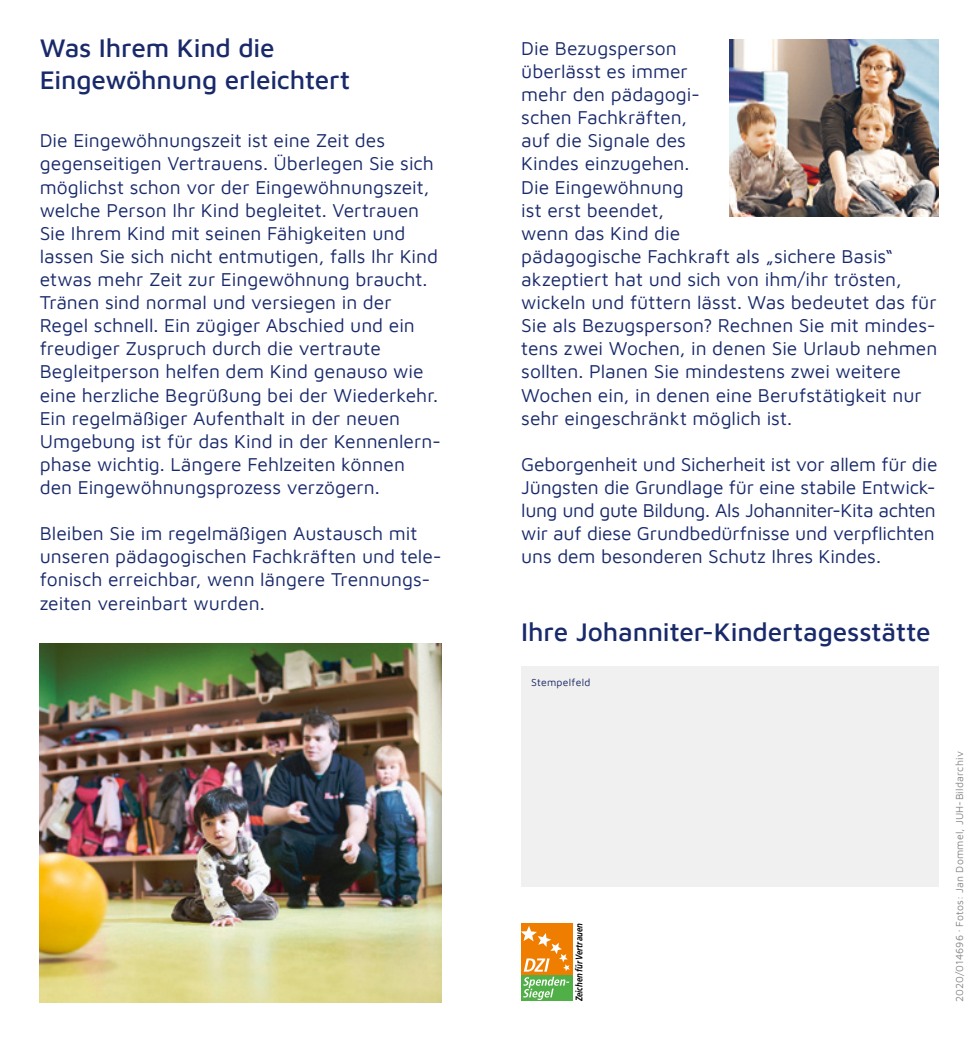
<style>
.page{position:relative;width:978px;height:1042px;background:#fff}
.page>*{position:absolute;margin:0;border:0;box-sizing:border-box;transform-origin:0 0}
.t1{font:500 26.25px/31.5px "Maven Pro";letter-spacing:-.005em;color:#192a6b}
.t2{font:19.25px/23.1px "Maven Pro";color:#192a6b}
.t3{font:10.5px "Maven Pro";letter-spacing:.025em;color:#878787}
.t4{font:10.5px "Maven Pro";letter-spacing:.025em;color:#17255f}
.t5{font:italic 700 9.62px "Frutiger";color:#000;scale:.8 1}
.s1{font-family:"Rotis Sans Serif W1 G"}
</style>
<div class="page">
<hr style="left:977px;top:0;width:1px;height:609px;background:#192a6b">
<div style="left:521px;top:666px;width:417px;height:221px;background:#f0f0f0"></div>
<img style="left:40px;top:643px;width:401px;height:359px">
<img style="left:729px;top:40px;width:209px;height:177px">
<div style="left:521px;top:923px;width:51px;height:51px;background:#ef7d00"></div>
<div style="left:521px;top:975px;width:51px;height:26px;background:#50af47"></div>
<svg style="left:523px;top:977px;width:46px;height:23px"></svg>
<svg style="left:521px;top:926px;width:48px;height:45px"></svg>
<h1 class="t1" style="left:40px;top:31px;width:312px">Was Ihrem Kind die<br>Eingewöhnung erleichtert</h1>
<p class="t2" style="left:40px;top:128px;width:403px">Die Eingewöhnungszeit ist eine Zeit des gegenseitigen Vertrauens. Überlegen Sie sich möglichst schon vor der Eingewöhnungszeit, welche Person Ihr Kind begleitet. Vertrauen Sie Ihrem Kind mit seinen Fähigkeiten und lassen Sie sich nicht entmutigen, falls Ihr Kind etwas mehr Zeit zur Eingewöhnung braucht.<br>Tränen sind normal und versiegen in der Regel schnell. Ein zügiger Abschied und ein freudiger Zuspruch durch die vertraute Begleitperson helfen dem Kind genauso wie eine herzliche Begrüßung bei der Wiederkehr.<br>Ein regelmäßiger Aufenthalt in der neuen Umgebung ist für das Kind in der Kennenlern&shy;phase wichtig. Längere Fehlzeiten können den Eingewöhnungsprozess verzögern.</p>
<p class="t2" style="left:40px;top:521px;width:403px">Bleiben Sie im regelmäßigen Austausch mit unseren pädagogischen Fachkräften und tele&shy;fonisch erreichbar, wenn längere Trennungs&shy;zeiten vereinbart wurden.</p>
<p class="t2" style="left:521px;top:36px;width:417px">Die Bezugsperson<br>überlässt es immer<br>mehr den pädagogi-<br>schen Fachkräften,<br>auf die Signale des<br>Kindes einzugehen.<br>Die Eingewöhnung<br>ist erst beendet,<br>wenn das Kind die<br>pädagogische Fachkraft als „sichere Basis“ akzeptiert hat und sich von ihm/ihr trösten, wickeln und füttern lässt. Was bedeutet das für<br>Sie als Bezugsperson? Rechnen Sie mit mindes&shy;tens zwei Wochen, in denen Sie Urlaub nehmen sollten. Planen Sie mindestens zwei weitere<br>Wochen ein, in denen eine Berufstätigkeit nur sehr eingeschränkt möglich ist.</p>
<p class="t2" style="left:521px;top:451px;width:418px">Geborgenheit und Sicherheit ist vor allem für die Jüngsten die Grundlage für eine stabile Entwick&shy;lung und gute Bildung. Als Johanniter-Kita achten wir auf diese Grundbedürfnisse und verpflichten uns dem besonderen Schutz Ihres Kindes.</p>
<h1 class="t1" style="left:521px;top:614px;width:411px">Ihre Johanniter-Kindertagesstätte</h1>
<p class="t4" style="left:531px;top:675px;width:61px">Stempelfeld</p>
<p class="t5" style="left:573px;top:1001px;width:99px;rotate:-90deg">Zeichen für Vertrauen</p>
<p class="t3" style="left:952px;top:1002px;width:252px;rotate:-90deg">2020/014696 <span class="s1">∙</span> Fotos: Jan Dommel, JUH-Bildarchiv</p>
</div>
